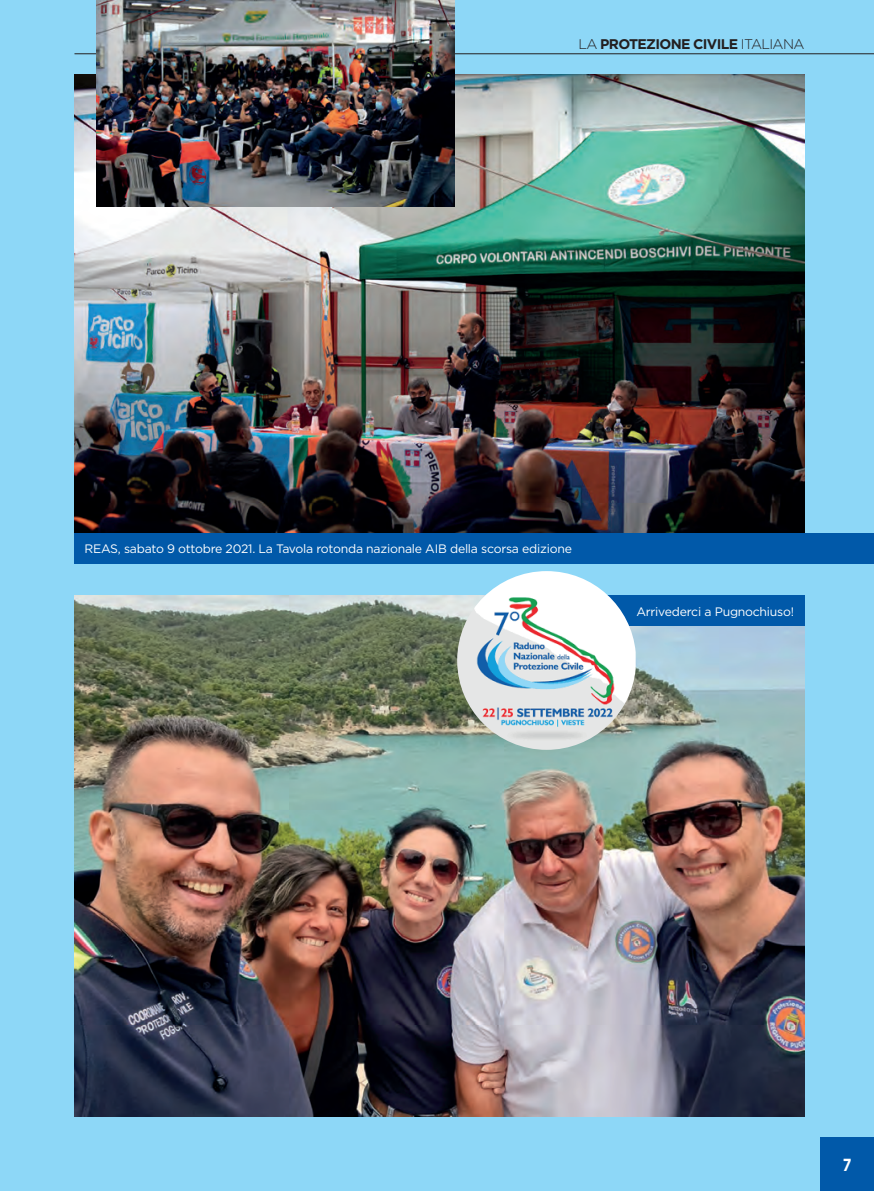
<style>
.page{position:relative;width:874px;height:1191px;background:#fff}
.page>*{position:absolute;margin:0;border:0;box-sizing:border-box;transform-origin:0 0}
.t1{font:700 17.5px "Gotham";color:#fff;scale:.8 1}
.t2{font:700 14px "Gotham";letter-spacing:-.05em;color:#231f20}
.t3{font:12.25px "Gotham";letter-spacing:-.02em;color:#fff}
.s1{font-weight:300}
</style>
<div class="page">
<div style="left:0;top:0;width:873px;height:1191px;background:#8dd7f7"></div>
<hr style="left:74px;top:53px;width:799px;height:1px;background:#231f20">
<div style="left:819px;top:1137px;width:54px;height:54px;background:#0159a9"></div>
<img style="left:74px;top:595px;width:730px;height:521px">
<div style="left:541px;top:595px;width:263px;height:30px;background:#0159a9"></div>
<img style="left:457px;top:571px;width:178px;height:179px">
<img style="left:74px;top:74px;width:730px;height:459px">
<div style="left:74px;top:533px;width:799px;height:30px;background:#0159a9"></div>
<img style="left:97px;top:0;width:357px;height:207px">
<p class="t2" style="left:578px;top:35px;width:227px"><span class="s1">LA</span> PROTEZIONE CIVILE <span class="s1">ITALIANA</span></p>
<p class="t3" style="left:84px;top:542px;width:488px">REAS, sabato 9 ottobre 2021. La Tavola rotonda nazionale AIB della scorsa edizione</p>
<p class="t3" style="left:636px;top:604px;width:159px">Arrivederci a Pugnochiuso!</p>
<h1 class="t1" style="left:842px;top:1153px;width:12px">7</h1>
</div>
